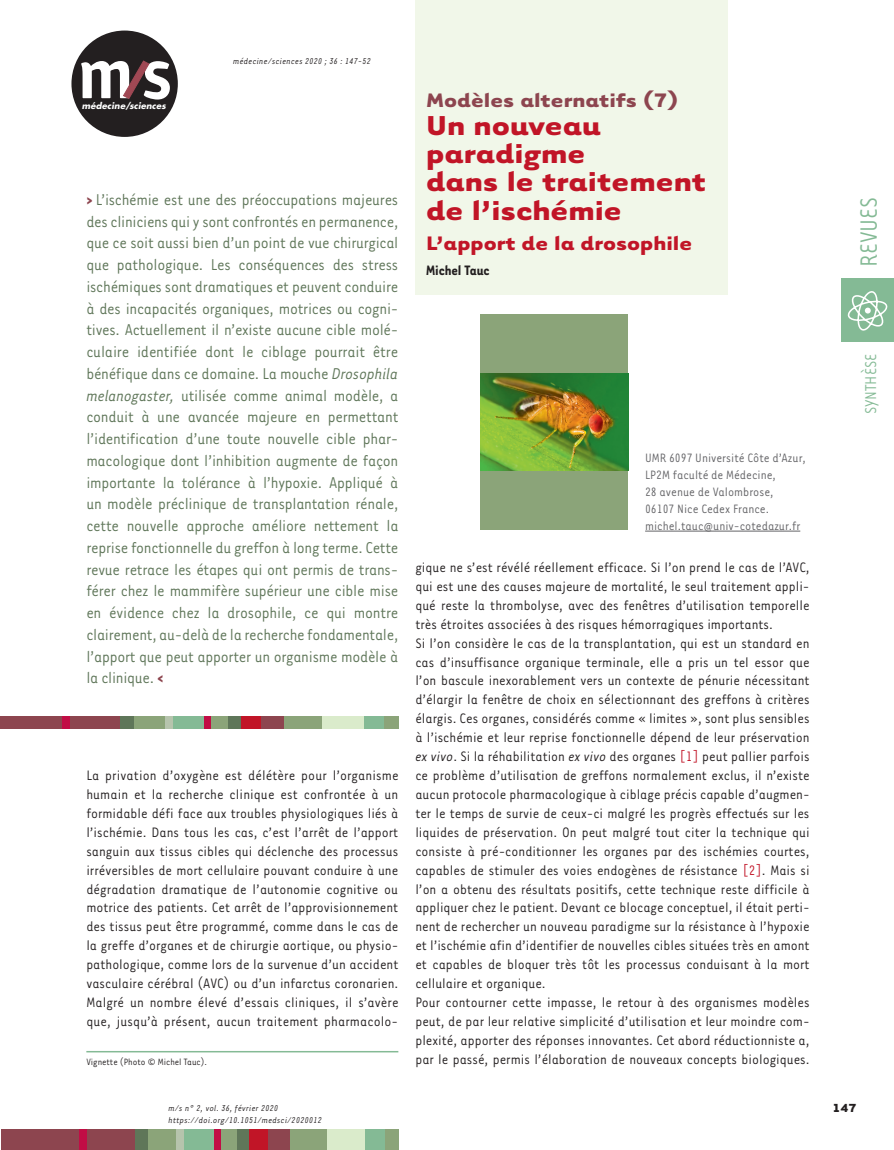
<style>
.page{position:relative;width:894px;height:1150px;background:#fff}
.page>*{position:absolute;margin:0;border:0;box-sizing:border-box;transform-origin:0 0}
.t1{font:700 31.5px/28.2px "Tarzana Wide";color:#c11527}
.t2{font:27px "Tarzana Narrow";color:#84ba95}
.t3{font:700 22.5px "Tarzana Wide";color:#c11527}
.t4{font:700 22.5px "Tarzana Wide";color:#8d454f}
.t5{font:18px/21.8px "Tarzana Narrow";letter-spacing:-.015em;color:#5f7659;text-align:justify}
.t6{font:18px "Tarzana Narrow";color:#84ba95}
.t7{font:15.75px/18.9px "Tarzana Narrow";color:#231f20}
.t8{font:700 15.75px "Tarzana Narrow";color:#231f20}
.t9{font:13.95px/17px "Tarzana Narrow";color:#636366}
.t10{font:700 13.5px "Tarzana Wide";color:#231f20}
.t11{font:10.5px "Tarzana Narrow";color:#231f20}
.t12{font:italic 9.75px/11.7px "Tarzana Narrow";letter-spacing:.025em;color:#231f20}
.t13{font:italic 700 8.55px "Futura";letter-spacing:.01em;color:#fff}
.s1{font-weight:700;color:#8d454f}
.s2{font-style:italic}
.s3{color:#c11527}
</style>
<div class="page">
<div style="left:1px;top:1128px;width:134px;height:21px;background:#8d454f"></div>
<div style="left:236px;top:1128px;width:13px;height:21px;background:#5f7659"></div>
<div style="left:79px;top:1128px;width:8px;height:21px;background:#c10d45"></div>
<div style="left:135px;top:1128px;width:21px;height:21px;background:#5f7659"></div>
<div style="left:148px;top:1128px;width:30px;height:21px;background:#8ba479"></div>
<div style="left:176px;top:1128px;width:9px;height:21px;background:#b6c4ad"></div>
<div style="left:185px;top:1128px;width:29px;height:21px;background:#84ba95"></div>
<div style="left:218px;top:1128px;width:19px;height:21px;background:#8ba479"></div>
<div style="left:214px;top:1128px;width:6px;height:21px;background:#c10d45"></div>
<div style="left:249px;top:1128px;width:27px;height:21px;background:#c11527"></div>
<div style="left:288px;top:1128px;width:39px;height:21px;background:#8ba479"></div>
<div style="left:268px;top:1128px;width:21px;height:21px;background:#8d454f"></div>
<div style="left:327px;top:1128px;width:39px;height:21px;background:#daebcb"></div>
<div style="left:365px;top:1128px;width:21px;height:21px;background:#84ba95"></div>
<div style="left:385px;top:1128px;width:13px;height:21px;background:#8ba479"></div>
<div style="left:841px;top:278px;width:52px;height:64px;background:#84ba95"></div>
<svg style="left:847px;top:291px;width:40px;height:39px"></svg>
<div style="left:71px;top:31px;width:107px;height:106px;background:#231f20;border-radius:50%"></div>
<svg style="left:81px;top:61px;width:89px;height:38px"></svg>
<div style="left:415px;top:0;width:312px;height:294px;background:#f1f7e9"></div>
<div style="left:0;top:715px;width:121px;height:13px;background:#8d454f"></div>
<div style="left:120px;top:715px;width:18px;height:13px;background:#5f7659"></div>
<div style="left:227px;top:715px;width:14px;height:13px;background:#5f7659"></div>
<div style="left:135px;top:715px;width:31px;height:13px;background:#8ba479"></div>
<div style="left:170px;top:715px;width:34px;height:13px;background:#84ba95"></div>
<div style="left:363px;top:715px;width:22px;height:13px;background:#84ba95"></div>
<div style="left:209px;top:715px;width:19px;height:13px;background:#8ba479"></div>
<div style="left:384px;top:715px;width:14px;height:13px;background:#8ba479"></div>
<div style="left:282px;top:715px;width:41px;height:13px;background:#8ba479"></div>
<div style="left:322px;top:715px;width:42px;height:13px;background:#daebcb"></div>
<div style="left:165px;top:715px;width:8px;height:13px;background:#b6c4ad"></div>
<div style="left:62px;top:715px;width:8px;height:13px;background:#c10d45"></div>
<div style="left:204px;top:715px;width:6px;height:13px;background:#c10d45"></div>
<div style="left:241px;top:715px;width:29px;height:13px;background:#c11527"></div>
<div style="left:261px;top:715px;width:22px;height:13px;background:#8d454f"></div>
<hr style="left:645px;top:530px;width:155px;height:1px;background:#636366">
<div style="left:480px;top:314px;width:148px;height:215px;background:#8ba479"></div>
<img style="left:480px;top:373px;width:148px;height:97px">
<hr style="left:86px;top:1050px;width:312px;height:2px;background:#84ba95">
<p class="t12" style="left:233px;top:54px;width:139px">médecine/sciences 2020 ; 36 : 147-52</p>
<p class="t13" style="left:82px;top:100px;width:85px">médecine/sciences</p>
<h3 class="t4" style="left:426px;top:85px;width:254px">Modèles alternatifs (7)</h3>
<h1 class="t1" style="left:426px;top:109px;width:282px">Un nouveau paradigme<br>dans le traitement de l’ischémie</h1>
<h3 class="t3" style="left:426px;top:228px;width:268px">L’apport de la drosophile</h3>
<p class="t8" style="left:426px;top:260px;width:65px">Michel Tauc</p>
<p class="t5" style="left:86px;top:188px;width:314px"><span class="s1">&gt;</span> L’ischémie est une des préoccupations majeures des cliniciens qui y sont confrontés en permanence, que ce soit aussi bien d’un point de vue chirurgical que pathologique. Les conséquences des stress ischémiques sont dramatiques et peuvent conduire à des incapacités organiques, motrices ou cogni&shy;tives. Actuellement il n’existe aucune cible molé&shy;culaire identifiée dont le ciblage pourrait être bénéfique dans ce domaine. La mouche <span class="s2">Drosophila melanogaster,</span> utilisée comme animal modèle, a conduit à une avancée majeure en permettant l’identification d’une toute nouvelle cible phar&shy;macologique dont l’inhibition augmente de façon importante la tolérance à l’hypoxie. Appliqué à un modèle préclinique de transplantation rénale, cette nouvelle approche améliore nettement la reprise fonctionnelle du greffon à long terme. Cette revue retrace les étapes qui ont permis de trans&shy;férer chez le mammifère supérieur une cible mise en évidence chez la drosophile, ce qui montre clairement, au-delà de la recherche fondamentale, l’apport que peut apporter un organisme modèle à la clinique. <span class="s1">&lt;</span></p>
<p class="t9" style="left:645px;top:448px;width:162px">UMR 6097 Université Côte d’Azur,<br>LP2M faculté de Médecine,<br>28 avenue de Valombrose,<br>06107 Nice Cedex France. michel.tauc@univ-cotedazur.fr</p>
<p class="t7" style="left:415px;top:557px;width:396px">gique ne s’est révélé réellement efficace. Si l’on prend le cas de l’AVC, qui est une des causes majeure de mortalité, le seul traitement appli&shy;qué reste la thrombolyse, avec des fenêtres d’utilisation temporelle très étroites associées à des risques hémorragiques importants.<br>Si l’on considère le cas de la transplantation, qui est un standard en cas d’insuffisance organique terminale, elle a pris un tel essor que l’on bascule inexorablement vers un contexte de pénurie nécessitant d’élargir la fenêtre de choix en sélectionnant des greffons à critères élargis. Ces organes, considérés comme « limites », sont plus sensibles à l’ischémie et leur reprise fonctionnelle dépend de leur préservation <span class="s2">ex vivo</span>. Si la réhabilitation <span class="s2">ex vivo</span> des organes <span class="s3">[1]</span> peut pallier parfois ce problème d’utilisation de greffons normalement exclus, il n’existe aucun protocole pharmacologique à ciblage précis capable d’augmen&shy;ter le temps de survie de ceux-ci malgré les progrès effectués sur les liquides de préservation. On peut malgré tout citer la technique qui consiste à pré-conditionner les organes par des ischémies courtes, capables de stimuler des voies endogènes de résistance <span class="s3">[2]</span>. Mais si l’on a obtenu des résultats positifs, cette technique reste difficile à appliquer chez le patient. Devant ce blocage conceptuel, il était perti&shy;nent de rechercher un nouveau paradigme sur la résistance à l’hypoxie et l’ischémie afin d’identifier de nouvelles cibles situées très en amont et capables de bloquer très tôt les processus conduisant à la mort cellulaire et organique.<br>Pour contourner cette impasse, le retour à des organismes modèles peut, de par leur relative simplicité d’utilisation et leur moindre com&shy;plexité, apporter des réponses innovantes. Cet abord réductionniste a, par le passé, permis l’élaboration de nouveaux concepts biologiques.</p>
<p class="t7" style="left:86px;top:765px;width:314px;text-align:justify">La privation d’oxygène est délétère pour l’organisme humain et la recherche clinique est confrontée à un formidable défi face aux troubles physiologiques liés à l’ischémie. Dans tous les cas, c’est l’arrêt de l’apport sanguin aux tissus cibles qui déclenche des processus irréversibles de mort cellulaire pouvant conduire à une dégradation dramatique de l’autonomie cognitive ou motrice des patients. Cet arrêt de l’approvisionnement des tissus peut être programmé, comme dans le cas de la greffe d’organes et de chirurgie aortique, ou physio&shy;pathologique, comme lors de la survenue d’un accident vasculaire cérébral (AVC) ou d’un infarctus coronarien.<br>Malgré un nombre élevé d’essais cliniques, il s’avère que, jusqu’à présent, aucun traitement pharmacolo-</p>
<p class="t11" style="left:86px;top:1055px;width:122px">Vignette (Photo © Michel Tauc).</p>
<p class="t12" style="left:169px;top:1101px;width:155px">m/s n° 2, vol. 36, février 2020 https://doi.org/10.1051/medsci/2020012</p>
<h2 class="t2" style="left:852px;top:266px;width:71px;rotate:-90deg">REVUES</h2>
<p class="t6" style="left:859px;top:414px;width:62px;rotate:-90deg">SYNTHÈSE</p>
<p class="t10" style="left:832px;top:1098px;width:26px">147</p>
</div>
